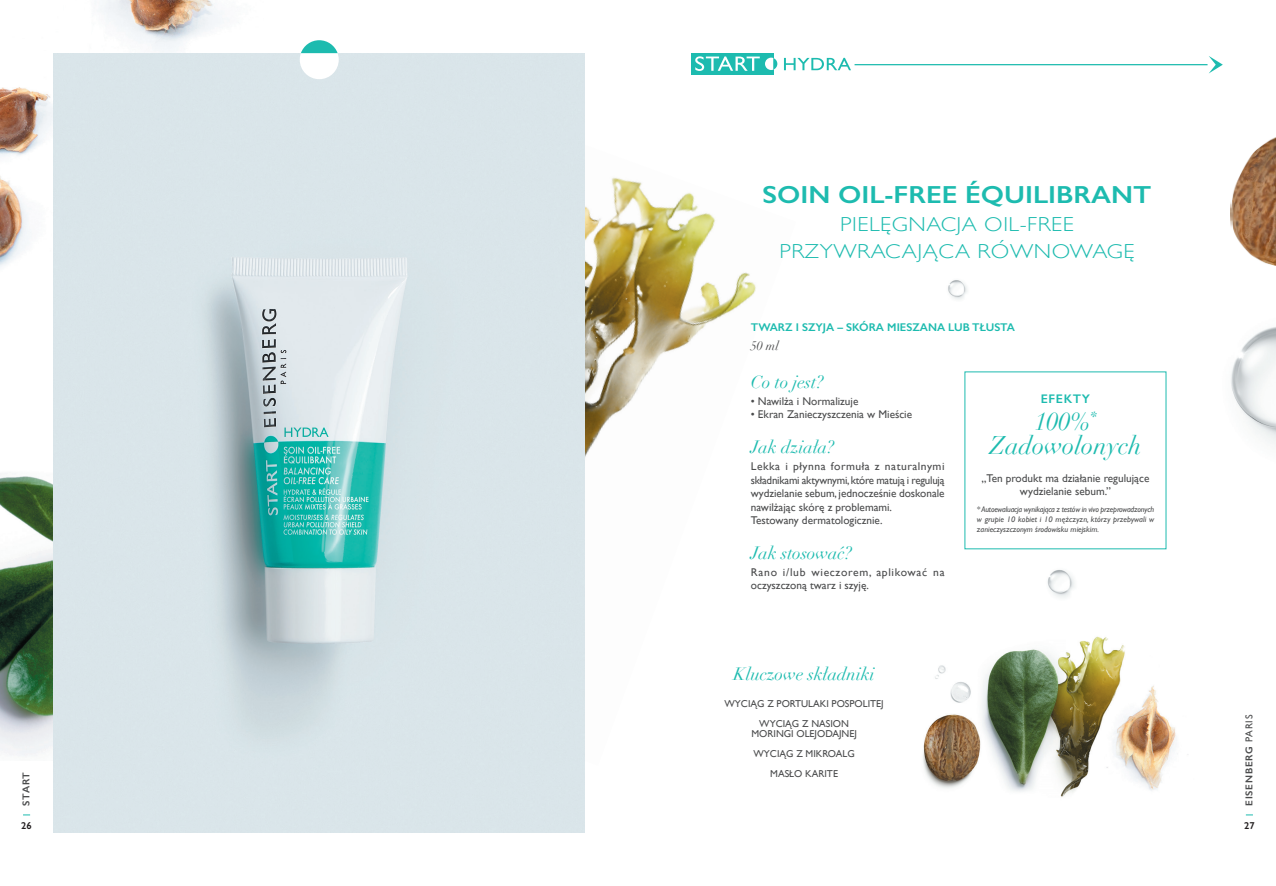
<style>
.page{position:relative;width:1276px;height:886px;background:#fff}
.page>*{position:absolute;margin:0;border:0;box-sizing:border-box;transform-origin:0 0}
.t1{font:italic 25px/23.8px "Didot";color:#1dbbaf;text-align:center}
.t2{font:600 24.75px "Gill Sans";color:#1dbbaf;scale:1.11 1}
.t3{font:300 20.25px/27.1px "Gill Sans";letter-spacing:.025em;color:#1dbbaf;text-align:center;scale:1.11 1}
.t4{font:italic 17.5px "Didot";color:#1dbbaf}
.t5{font:600 12.5px "Gill Sans";letter-spacing:.05em;color:#1dbbaf}
.t6{font:italic 12.5px "Didot";color:#4b4c4d}
.t7{font:11.25px/13.5px "Gill Sans";color:#4b4c4d;text-align:center}
.t8{font:11.25px/13.5px "Gill Sans";letter-spacing:.045em;color:#4b4c4d}
.t9{font:600 11.25px "Gill Sans";color:#1dbbaf}
.t10{font:10px/20px "Gill Sans";color:#4b4c4d;text-align:center}
.t11{font:600 10px "Gill Sans";letter-spacing:.075em;color:#4b4c4d}
.t12{font:600 10px "Gill Sans";color:#231f20}
.t13{font:italic 8.12px/9.8px "Gill Sans";color:#4b4c4d;text-align:justify}
.s1{font-weight:400}
</style>
<div class="page">
<img style="left:0;top:0;width:224px;height:267px">
<img style="left:585px;top:177px;width:171px;height:280px">
<img style="left:0;top:476px;width:53px;height:280px">
<div style="left:691px;top:53px;width:82px;height:21px;background:#1dbbaf"></div>
<svg style="left:695px;top:56px;width:65px;height:15px"></svg>
<div style="left:765px;top:58px;width:12px;height:12px;background:#fff;border-radius:50%"></div>
<svg style="left:773px;top:58px;width:4px;height:12px"></svg>
<svg style="left:784px;top:58px;width:67px;height:12px"></svg>
<hr style="left:854px;top:64px;width:353px;height:1px;background:#1dbbaf">
<svg style="left:1209px;top:56px;width:13px;height:17px"></svg>
<img style="left:1231px;top:327px;width:45px;height:119px">
<img style="left:923px;top:636px;width:265px;height:161px">
<img style="left:1047px;top:569px;width:28px;height:29px">
<img style="left:1230px;top:137px;width:46px;height:129px">
<img style="left:53px;top:53px;width:532px;height:780px">
<div style="left:300px;top:40px;width:39px;height:39px;background:#fff;border-radius:50%"></div>
<svg style="left:301px;top:40px;width:36px;height:13px"></svg>
<img style="left:948px;top:280px;width:19px;height:20px">
<p class="t11" style="left:20px;top:806px;width:35px;rotate:-90deg">START</p>
<p class="t12" style="left:21px;top:820px;width:12px">26</p>
<h2 class="t2" style="left:762px;top:179px;width:352px">SOIN OIL-FREE ÉQUILIBRANT</h2>
<h3 class="t3" style="left:779px;top:210px;width:321px">PIELĘGNACJA OIL-FREE<br>PRZYWRACAJĄCA RÓWNOWAGĘ</h3>
<p class="t9" style="left:751px;top:320px;width:265px">TWARZ I SZYJA – SKÓRA MIESZANA LUB TŁUSTA</p>
<p class="t6" style="left:751px;top:338px;width:30px">50 ml</p>
<h3 class="t4" style="left:751px;top:371px;width:74px">Co to jest?</h3>
<p class="t7" style="left:751px;top:394px;width:109px">• Nawilża i Normalizuje</p>
<p class="t7" style="left:751px;top:408px;width:163px">• Ekran Zanieczyszczenia w Mieście</p>
<h3 class="t4" style="left:751px;top:436px;width:85px">Jak działa?</h3>
<p class="t7" style="left:751px;top:459px;width:195px;text-align:left">Lekka i płynna formuła z naturalnymi składnikami aktywnymi, które matują i regulują wydzielanie sebum, jednocześnie doskonale nawilżając skórę z problemami.<br>Testowany dermatologicznie.</p>
<h3 class="t4" style="left:751px;top:542px;width:102px">Jak stosować?</h3>
<p class="t8" style="left:751px;top:565px;width:195px">Rano i/lub wieczorem, aplikować na oczyszczoną twarz i szyję.</p>
<h3 class="t4" style="left:733px;top:663px;width:143px">Kluczowe składniki</h3>
<p class="t10" style="left:724px;top:693px;width:161px">WYCIĄG Z PORTULAKI POSPOLITEJ<br>WYCIĄG Z NASION</p>
<p class="t10" style="left:751px;top:723px;width:107px">MORINGI OLEJODAJNEJ<br>WYCIĄG Z MIKROALG<br>MASŁO KARITE</p>
<p class="t5" style="left:1041px;top:391px;width:51px">EFEKTY</p>
<h1 class="t1" style="left:989px;top:410px;width:154px">100%<sup>*<br></sup>Zadowolonych</h1>
<p class="t7" style="left:981px;top:471px;width:169px">„Ten produkt ma działanie regulujące wydzielanie sebum.”</p>
<p class="t13" style="left:977px;top:505px;width:179px">* Autoewaluacja wynikająca z testów in vivo przeprowadzonych w grupie 10 kobiet i 10 mężczyzn, którzy przebywali w zanieczyszczonym środowisku miejskim.</p>
<p class="t11" style="left:1243px;top:806px;width:92px;rotate:-90deg">EISENBERG <span class="s1">PARIS</span></p>
<p class="t12" style="left:1244px;top:820px;width:12px">27</p>
</div>
